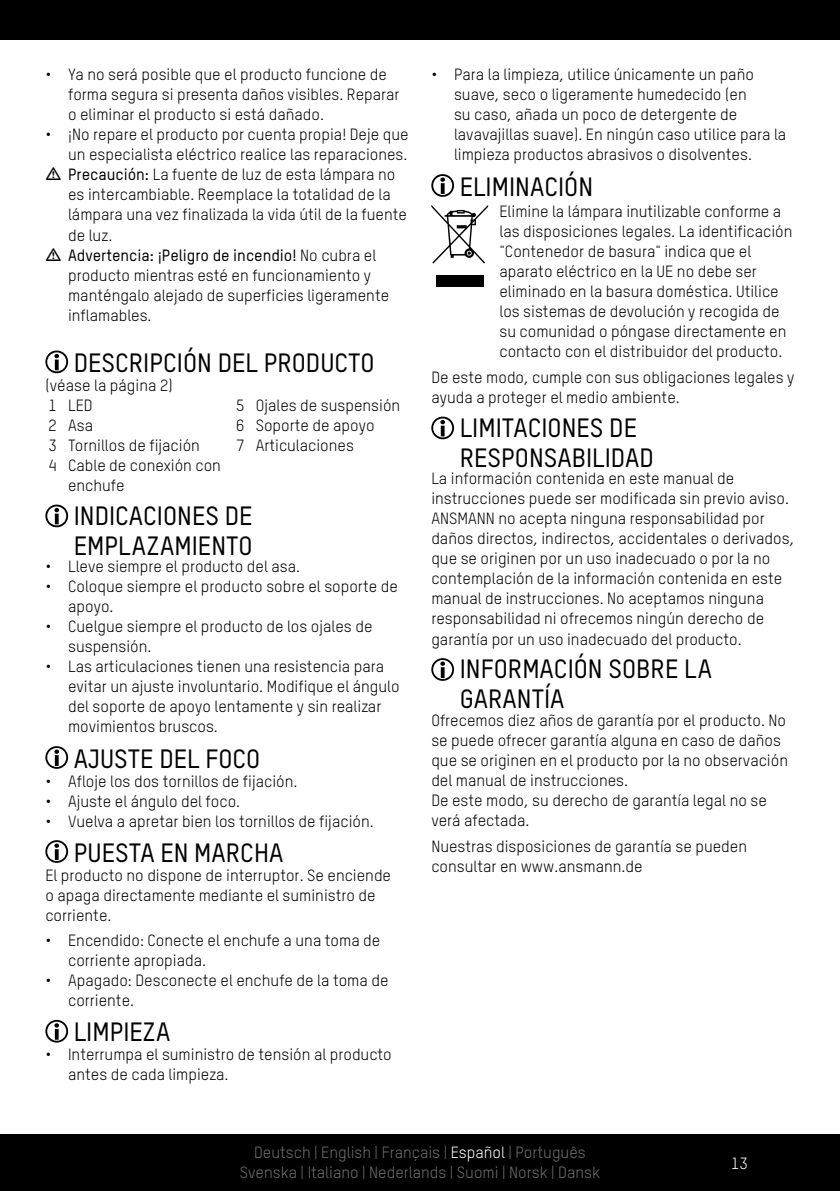
<style>
.page{position:relative;width:840px;height:1191px;background:#fff}
.page>*{position:absolute;margin:0;border:0;box-sizing:border-box;transform-origin:0 0}
.t1{font:500 26px/30px "TSTARPRO";color:#000}
.t2{font:16px/20px "TSTARPRO";color:#000}
.t3{font:16px/20px "TSTARPRO";color:#706f6f;text-align:center}
.t4{font:16px "TSTARPRO";color:#fff}
.s1{font-weight:500}
.s2{color:#fff}
</style>
<div class="page">
<div style="left:0;top:0;width:839px;height:40px;background:#000"></div>
<div style="left:0;top:1134px;width:839px;height:57px;background:#000"></div>
<svg style="left:45px;top:350px;width:23px;height:23px"></svg>
<svg style="left:45px;top:504px;width:23px;height:23px"></svg>
<svg style="left:45px;top:746px;width:23px;height:23px"></svg>
<svg style="left:45px;top:840px;width:23px;height:23px"></svg>
<svg style="left:45px;top:1020px;width:23px;height:22px"></svg>
<svg style="left:431px;top:174px;width:23px;height:23px"></svg>
<svg style="left:431px;top:205px;width:57px;height:58px"></svg>
<div style="left:436px;top:275px;width:47px;height:12px;background:#000"></div>
<svg style="left:431px;top:416px;width:23px;height:23px"></svg>
<svg style="left:431px;top:658px;width:23px;height:23px"></svg>
<p class="t2" style="left:68px;top:65px;width:333px;text-indent:-23px">• Ya no será posible que el producto funcione de forma segura si presenta daños visibles. Reparar o eliminar el producto si está dañado.</p>
<p class="t2" style="left:68px;top:125px;width:342px;text-indent:-23px">• ¡No repare el producto por cuenta propia! Deje que un especialista eléctrico realice las reparaciones.<br><span class="s1">Precaución:</span> La fuente de luz de esta lámpara no es intercambiable. Reemplace la totalidad de la lámpara una vez finalizada la vida útil de la fuente de luz.<br><span class="s1">Advertencia: ¡Peligro de incendio!</span> No cubra el producto mientras esté en funcionamiento y manténgalo alejado de superficies ligeramente inflamables.</p>
<h1 class="t1" style="left:74px;top:347px;width:302px">DESCRIPCIÓN DEL PRODUCTO</h1>
<p class="t2" style="left:45px;top:375px;width:129px">(véase la página 2)</p>
<p class="t2" style="left:48px;top:395px;width:46px">1 LED</p>
<p class="t2" style="left:48px;top:415px;width:46px">2 Asa</p>
<p class="t2" style="left:48px;top:435px;width:153px">3 Tornillos de fijación</p>
<p class="t2" style="left:48px;top:455px;width:174px">4 Cable de conexión con</p>
<p class="t2" style="left:68px;top:475px;width:58px">enchufe</p>
<p class="t2" style="left:236px;top:395px;width:166px">5 Ojales de suspensión<br>6 Soporte de apoyo<br>7 Articulaciones</p>
<h1 class="t1" style="left:74px;top:500px;width:180px">INDICACIONES DE<br>EMPLAZAMIENTO</h1>
<p class="t2" style="left:45px;top:556px;width:256px">• Lleve siempre el producto del asa.</p>
<p class="t2" style="left:68px;top:576px;width:331px;text-indent:-23px">• Coloque siempre el producto sobre el soporte de apoyo.</p>
<p class="t2" style="left:68px;top:616px;width:306px;text-indent:-23px">• Cuelgue siempre el producto de los ojales de suspensión.</p>
<p class="t2" style="left:68px;top:656px;width:333px;text-indent:-23px">• Las articulaciones tienen una resistencia para evitar un ajuste involuntario. Modifique el ángulo del soporte de apoyo lentamente y sin realizar movimientos bruscos.</p>
<h1 class="t1" style="left:74px;top:743px;width:188px">AJUSTE DEL FOCO</h1>
<p class="t2" style="left:45px;top:770px;width:253px">• Afloje los dos tornillos de fijación.</p>
<p class="t2" style="left:45px;top:790px;width:196px">• Ajuste el ángulo del foco.</p>
<p class="t2" style="left:45px;top:810px;width:330px">• Vuelva a apretar bien los tornillos de fijación.</p>
<h1 class="t1" style="left:74px;top:837px;width:211px">PUESTA EN MARCHA</h1>
<p class="t2" style="left:45px;top:864px;width:347px">El producto no dispone de interruptor. Se enciende o apaga directamente mediante el suministro de corriente.</p>
<p class="t2" style="left:68px;top:930px;width:313px;text-indent:-23px">• Encendido: Conecte el enchufe a una toma de corriente apropiada.</p>
<p class="t2" style="left:68px;top:970px;width:322px;text-indent:-23px">• Apagado: Desconecte el enchufe de la toma de corriente.</p>
<h1 class="t1" style="left:74px;top:1016px;width:98px">LIMPIEZA</h1>
<p class="t2" style="left:68px;top:1044px;width:325px;text-indent:-23px">• Interrumpa el suministro de tensión al producto antes de cada limpieza.</p>
<p class="t2" style="left:454px;top:65px;width:333px;text-indent:-23px">• Para la limpieza, utilice únicamente un paño suave, seco o ligeramente humedecido (en<br>su caso, añada un poco de detergente de lavavajillas suave). En ningún caso utilice para la limpieza productos abrasivos o disolventes.</p>
<h1 class="t1" style="left:459px;top:171px;width:135px">ELIMINACIÓN</h1>
<p class="t2" style="left:499px;top:201px;width:294px">Elimine la lámpara inutilizable conforme a las disposiciones legales. La identificación "Contenedor de basura" indica que el aparato eléctrico en la UE no debe ser eliminado en la basura doméstica. Utilice los sistemas de devolución y recogida de su comunidad o póngase directamente en contacto con el distribuidor del producto.</p>
<p class="t2" style="left:431px;top:367px;width:364px">De este modo, cumple con sus obligaciones legales y ayuda a proteger el medio ambiente.</p>
<h1 class="t1" style="left:459px;top:412px;width:196px">LIMITACIONES DE<br>RESPONSABILIDAD</h1>
<p class="t2" style="left:431px;top:468px;width:364px">La información contenida en este manual de instrucciones puede ser modificada sin previo aviso.<br>ANSMANN no acepta ninguna responsabilidad por daños directos, indirectos, accidentales o derivados, que se originen por un uso inadecuado o por la no contemplación de la información contenida en este manual de instrucciones. No aceptamos ninguna responsabilidad ni ofrecemos ningún derecho de garantía por un uso inadecuado del producto.</p>
<h1 class="t1" style="left:459px;top:653px;width:254px">INFORMACIÓN SOBRE LA<br>GARANTÍA</h1>
<p class="t2" style="left:431px;top:710px;width:358px">Ofrecemos diez años de garantía por el producto. No se puede ofrecer garantía alguna en caso de daños que se originen en el producto por la no observación del manual de instrucciones.<br>De este modo, su derecho de garantía legal no se verá afectada.</p>
<p class="t2" style="left:431px;top:836px;width:317px">Nuestras disposiciones de garantía se pueden consultar en www.ansmann.de</p>
<p class="t3" style="left:240px;top:1142px;width:361px">Deutsch | English | Français | <span class="s2">Español</span> | Português<br>Svenska | Italiano | Nederlands | Suomi | Norsk | Dansk</p>
<p class="t4" style="left:730px;top:1153px;width:18px">13</p>
</div>
